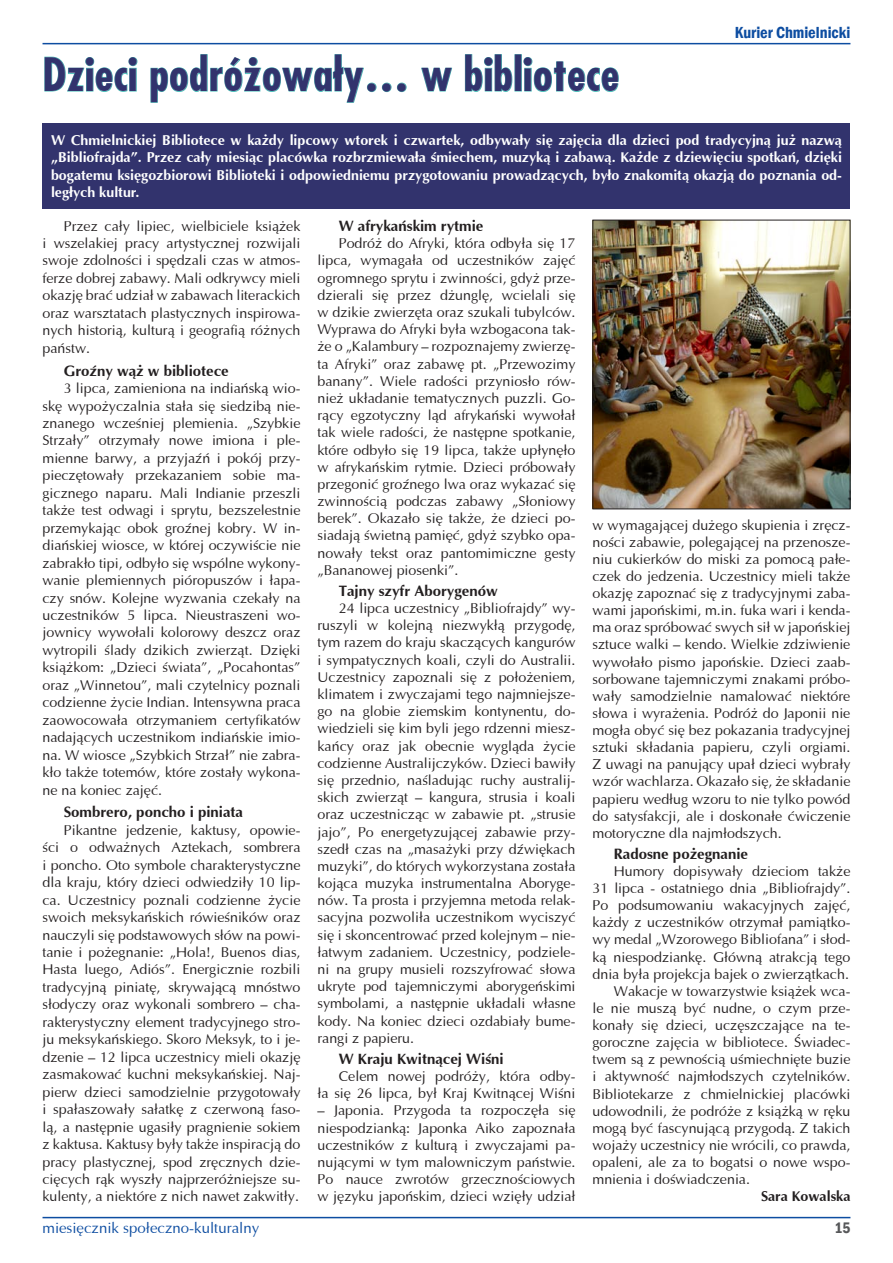
<style>
.page{position:relative;width:893px;height:1263px;background:#fff}
.page>*{position:absolute;margin:0;border:0;box-sizing:border-box;transform-origin:0 0}
.t1{font:700 45px "Fujiyama";letter-spacing:.01em;color:#32336d}
.t2{font:600 condensed 16.5px "Franklin Gothic";color:#0d4da1}
.t3{font:600 condensed 15.75px "Franklin Gothic";color:#57585a}
.t4{font:700 15px "Ottawa";color:#231f20}
.t5{font:15px "Ottawa";color:#0d4da1}
.t6{font:14.25px/17.4px "Ottawa";color:#231f20;text-align:justify}
.t7{font:700 14.25px/17.1px "Ottawa";color:#fff;text-align:justify}
.t8{font:700 14.25px "Ottawa";color:#231f20}
</style>
<div class="page">
<hr style="left:43px;top:1217px;width:807px;height:1px;background:#0d4da1">
<hr style="left:43px;top:43px;width:807px;height:1px;background:#0d4da1">
<svg style="left:44px;top:56px;width:94px;height:36px"></svg>
<svg style="left:150px;top:54px;width:257px;height:49px"></svg>
<svg style="left:421px;top:68px;width:31px;height:24px"></svg>
<svg style="left:465px;top:54px;width:48px;height:38px"></svg>
<svg style="left:523px;top:57px;width:96px;height:35px"></svg>
<div style="left:43px;top:123px;width:807px;height:85px;background:#32336d"></div>
<img style="left:594px;top:222px;width:254px;height:285px">
<div style="left:592px;top:220px;width:258px;height:289px;border:1px solid #231f20"></div>
<h1 class="t1" style="left:43px;top:45px;width:578px">Dzieci podróżowały… w bibliotece</h1>
<p class="t2" style="left:735px;top:22px;width:117px">Kurier Chmielnicki</p>
<p class="t7" style="left:51px;top:132px;width:792px">W Chmielnickiej Bibliotece w każdy lipcowy wtorek i czwartek, odbywały się zajęcia dla dzieci pod tradycyjną już nazwą „Bibliofrajda”. Przez cały miesiąc placówka rozbrzmiewała śmiechem, muzyką i zabawą. Każde z dziewięciu spotkań, dzięki bogatemu księgozbiorowi Biblioteki i odpowiedniemu przygotowaniu prowadzących, było znakomitą okazją do poznania od&shy;ległych kultur.</p>
<p class="t4" style="left:339px;top:217px;width:146px">W afrykańskim rytmie</p>
<p class="t6" style="left:317px;top:235px;width:259px;text-indent:21px">Podróż do Afryki, która odbyła się 17 lipca, wymagała od uczestników zajęć ogromnego sprytu i zwinności, gdyż prze&shy;dzierali się przez dżunglę, wcielali się w dzikie zwierzęta oraz szukali tubylców.<br>Wyprawa do Afryki była wzbogacona tak&shy;że o „Kalambury – rozpoznajemy zwierzę&shy;ta Afryki” oraz zabawę pt. „Przewozimy banany”. Wiele radości przyniosło rów&shy;nież układanie tematycznych puzzli. Go&shy;rący egzotyczny ląd afrykański wywołał tak wiele radości, że następne spotkanie, które odbyło się 19 lipca, także upłynęło w afrykańskim rytmie. Dzieci próbowały przegonić groźnego lwa oraz wykazać się zwinnością podczas zabawy „Słoniowy berek”. Okazało się także, że dzieci po&shy;siadają świetną pamięć, gdyż szybko opa&shy;nowały tekst oraz pantomimiczne gesty „Bananowej piosenki”.</p>
<p class="t4" style="left:339px;top:581px;width:160px">Tajny szyfr Aborygenów</p>
<p class="t6" style="left:317px;top:600px;width:259px;text-indent:21px">24 lipca uczestnicy „Bibliofrajdy” wy&shy;ruszyli w kolejną niezwykłą przygodę, tym razem do kraju skaczących kangurów i sympatycznych koali, czyli do Australii.<br>Uczestnicy zapoznali się z położeniem, klimatem i zwyczajami tego najmniejsze&shy;go na globie ziemskim kontynentu, do&shy;wiedzieli się kim byli jego rdzenni miesz&shy;kańcy oraz jak obecnie wygląda życie codzienne Australijczyków. Dzieci bawiły się przednio, naśladując ruchy australij&shy;skich zwierząt – kangura, strusia i koali oraz uczestnicząc w zabawie pt. „strusie jajo”, Po energetyzującej zabawie przy&shy;szedł czas na „masażyki przy dźwiękach muzyki”, do których wykorzystana została kojąca muzyka instrumentalna Aboryge&shy;nów. Ta prosta i przyjemna metoda relak&shy;sacyjna pozwoliła uczestnikom wyciszyć się i skoncentrować przed kolejnym – nie&shy;łatwym zadaniem. Uczestnicy, podziele&shy;ni na grupy musieli rozszyfrować słowa ukryte pod tajemniczymi aborygeńskimi symbolami, a następnie układali własne kody. Na koniec dzieci ozdabiały bume&shy;rangi z papieru.</p>
<p class="t4" style="left:339px;top:1049px;width:166px">W Kraju Kwitnącej Wiśni</p>
<p class="t6" style="left:317px;top:1067px;width:259px;text-align:right">Celem nowej podróży, która odby-<br>ła się 26 lipca, był Kraj Kwitnącej Wiśni</p>
<p class="t6" style="left:317px;top:1102px;width:259px">– Japonia. Przygoda ta rozpoczęła się niespodzianką: Japonka Aiko zapoznała uczestników z kulturą i zwyczajami pa&shy;nującymi w tym malowniczym państwie.<br>Po nauce zwrotów grzecznościowych w języku japońskim, dzieci wzięły udział</p>
<p class="t6" style="left:43px;top:217px;width:259px;text-indent:21px">Przez cały lipiec, wielbiciele książek i wszelakiej pracy artystycznej rozwijali swoje zdolności i spędzali czas w atmos&shy;ferze dobrej zabawy. Mali odkrywcy mieli okazję brać udział w zabawach literackich oraz warsztatach plastycznych inspirowa&shy;nych historią, kulturą i geografią różnych państw.</p>
<p class="t4" style="left:64px;top:361px;width:166px">Groźny wąż w bibliotece</p>
<p class="t6" style="left:43px;top:379px;width:259px;text-indent:21px">3 lipca, zamieniona na indiańską wio&shy;skę wypożyczalnia stała się siedzibą nie&shy;znanego wcześniej plemienia. „Szybkie Strzały” otrzymały nowe imiona i ple&shy;mienne barwy, a przyjaźń i pokój przy&shy;pieczętowały przekazaniem sobie ma&shy;gicznego naparu. Mali Indianie przeszli także test odwagi i sprytu, bezszelestnie przemykając obok groźnej kobry. W in&shy;diańskiej wiosce, w której oczywiście nie zabrakło tipi, odbyło się wspólne wykony&shy;wanie plemiennych pióropuszów i łapa&shy;czy snów. Kolejne wyzwania czekały na uczestników 5 lipca. Nieustraszeni wo&shy;jownicy wywołali kolorowy deszcz oraz wytropili ślady dzikich zwierząt. Dzięki książkom: „Dzieci świata”, „Pocahontas” oraz „Winnetou”, mali czytelnicy poznali codzienne życie Indian. Intensywna praca zaowocowała otrzymaniem certyfikatów nadających uczestnikom indiańskie imio&shy;na. W wiosce „Szybkich Strzał” nie zabra&shy;kło także totemów, które zostały wykona&shy;ne na koniec zajęć.</p>
<p class="t4" style="left:64px;top:803px;width:181px">Sombrero, poncho i piniata</p>
<p class="t6" style="left:43px;top:821px;width:259px;text-indent:21px">Pikantne jedzenie, kaktusy, opowie&shy;ści o odważnych Aztekach, sombrera i poncho. Oto symbole charakterystyczne dla kraju, który dzieci odwiedziły 10 lip&shy;ca. Uczestnicy poznali codzienne życie swoich meksykańskich rówieśników oraz nauczyli się podstawowych słów na powi&shy;tanie i pożegnanie: „Hola!, Buenos dias, Hasta luego, Adiós”. Energicznie rozbili tradycyjną piniatę, skrywającą mnóstwo słodyczy oraz wykonali sombrero – cha&shy;rakterystyczny element tradycyjnego stro&shy;ju meksykańskiego. Skoro Meksyk, to i je&shy;dzenie – 12 lipca uczestnicy mieli okazję zasmakować kuchni meksykańskiej. Naj&shy;pierw dzieci samodzielnie przygotowały i spałaszowały sałatkę z czerwoną faso&shy;lą, a następnie ugasiły pragnienie sokiem z kaktusa. Kaktusy były także inspiracją do pracy plastycznej, spod zręcznych dzie&shy;cięcych rąk wyszły najprzeróżniejsze su&shy;kulenty, a niektóre z nich nawet zakwitły.</p>
<p class="t6" style="left:592px;top:516px;width:259px">w wymagającej dużego skupienia i zręcz&shy;ności zabawie, polegającej na przenosze&shy;niu cukierków do miski za pomocą pałe&shy;czek do jedzenia. Uczestnicy mieli także okazję zapoznać się z tradycyjnymi zaba&shy;wami japońskimi, m.in. fuka wari i kenda&shy;ma oraz spróbować swych sił w japońskiej sztuce walki – kendo. Wielkie zdziwienie wywołało pismo japońskie. Dzieci zaab&shy;sorbowane tajemniczymi znakami próbo&shy;wały samodzielnie namalować niektóre słowa i wyrażenia. Podróż do Japonii nie mogła obyć się bez pokazania tradycyjnej sztuki składania papieru, czyli orgiami.<br>Z uwagi na panujący upał dzieci wybrały wzór wachlarza. Okazało się, że składanie papieru według wzoru to nie tylko powód do satysfakcji, ale i doskonałe ćwiczenie motoryczne dla najmłodszych.</p>
<p class="t4" style="left:614px;top:844px;width:136px">Radosne pożegnanie</p>
<p class="t6" style="left:614px;top:862px;width:238px">Humory dopisywały dzieciom także</p>
<p class="t6" style="left:592px;top:879px;width:259px">31 lipca - ostatniego dnia „Bibliofrajdy”.</p>
<p class="t6" style="left:592px;top:897px;width:259px">Po podsumowaniu wakacyjnych zajęć,</p>
<p class="t6" style="left:592px;top:914px;width:259px">każdy z uczestników otrzymał pamiątko-</p>
<p class="t6" style="left:592px;top:931px;width:259px">wy medal „Wzorowego Bibliofana” i słod-</p>
<p class="t6" style="left:592px;top:948px;width:259px">ką niespodziankę. Główną atrakcją tego</p>
<p class="t6" style="left:592px;top:965px;width:258px">dnia była projekcja bajek o zwierzątkach.</p>
<p class="t6" style="left:614px;top:982px;width:238px">Wakacje w towarzystwie książek wca-</p>
<p class="t6" style="left:592px;top:999px;width:259px">le nie muszą być nudne, o czym prze-</p>
<p class="t6" style="left:592px;top:1016px;width:259px">konały się dzieci, uczęszczające na te-</p>
<p class="t6" style="left:592px;top:1034px;width:259px">goroczne zajęcia w bibliotece. Świadec-</p>
<p class="t6" style="left:592px;top:1051px;width:259px">twem są z pewnością uśmiechnięte buzie</p>
<p class="t6" style="left:592px;top:1068px;width:259px">i aktywność najmłodszych czytelników.</p>
<p class="t6" style="left:592px;top:1085px;width:259px">Bibliotekarze z chmielnickiej placówki</p>
<p class="t6" style="left:592px;top:1102px;width:259px">udowodnili, że podróże z książką w ręku</p>
<p class="t6" style="left:592px;top:1119px;width:259px">mogą być fascynującą przygodą. Z takich</p>
<p class="t6" style="left:592px;top:1136px;width:259px">wojaży uczestnicy nie wrócili, co prawda,</p>
<p class="t6" style="left:592px;top:1153px;width:259px">opaleni, ale za to bogatsi o nowe wspo-</p>
<p class="t6" style="left:592px;top:1170px;width:159px">mnienia i doświadczenia.</p>
<p class="t8" style="left:761px;top:1187px;width:91px">Sara Kowalska</p>
<p class="t5" style="left:43px;top:1219px;width:218px">miesięcznik społeczno-kulturalny</p>
<p class="t3" style="left:834px;top:1217px;width:18px">15</p>
</div>
